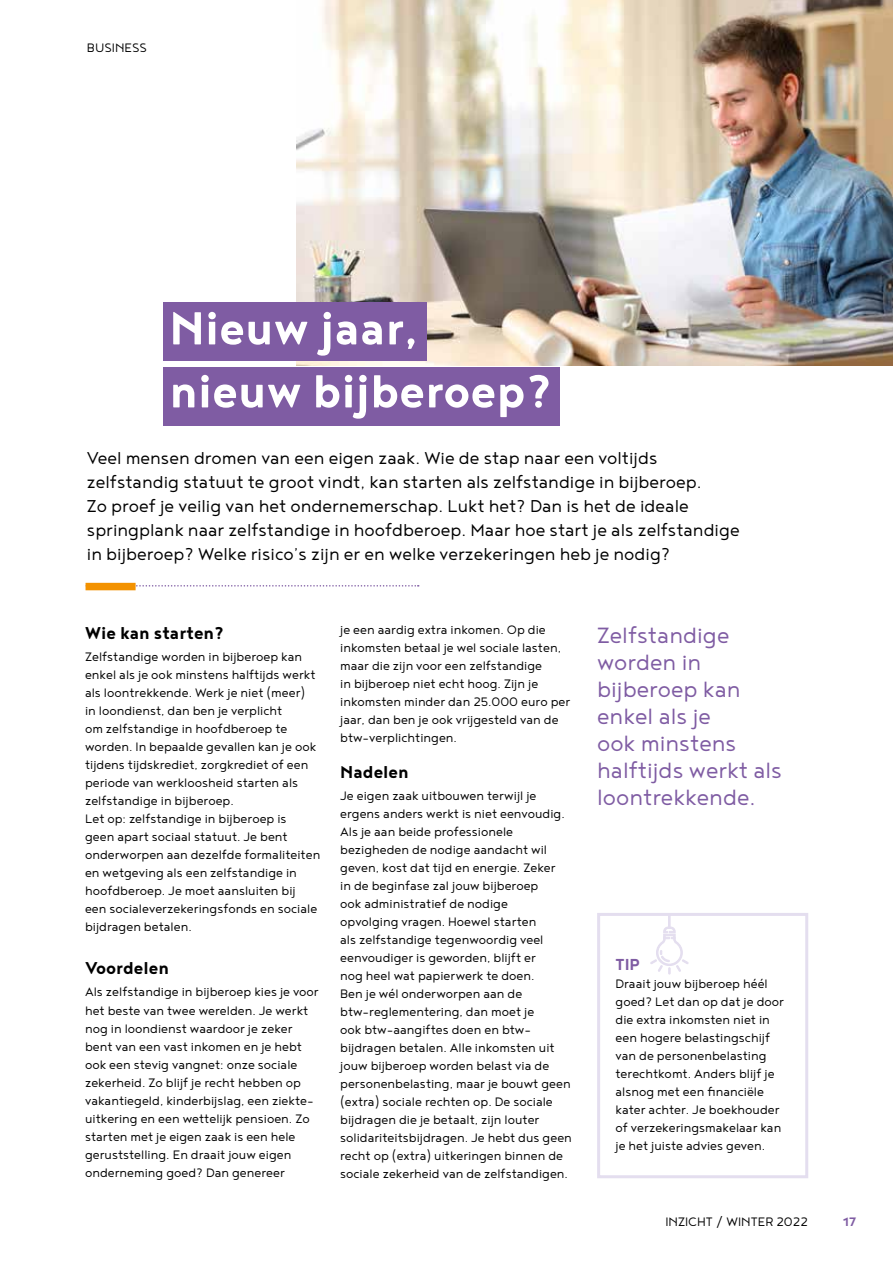
<style>
.page{position:relative;width:893px;height:1263px;background:#fff}
.page>*{position:absolute;margin:0;border:0;box-sizing:border-box;transform-origin:0 0}
.t1{font:700 56.7px/63px "Noyh";color:#fff}
.t2{font:300 27px/27px "Noyh";color:#7f5ca3}
.t3{font:300 21px/24px "Noyh";color:#000}
.t4{font:700 21px "Noyh";color:#000}
.t5{font:700 19.5px "Noyh";color:#7f5ca3}
.t6{font:300 15px/18px "Noyh";color:#000}
.t7{font:700 15px "Noyh";color:#7f5ca3}
</style>
<div class="page">
<svg style="left:136px;top:585px;width:283px;height:1px"></svg>
<div style="left:86px;top:583px;width:50px;height:7px;background:#f39200"></div>
<img style="left:296px;top:0;width:597px;height:366px">
<div style="left:597px;top:913px;width:211px;height:265px;border:3px solid #e4deef"></div>
<svg style="left:650px;top:915px;width:39px;height:59px"></svg>
<div style="left:164px;top:367px;width:396px;height:58px;background:#7f5ca3"></div>
<div style="left:164px;top:302px;width:263px;height:58px;background:#7f5ca3"></div>
<p class="t6" style="left:87px;top:38px;width:62px">BUSINESS</p>
<h1 class="t1" style="left:169px;top:295px;width:385px">Nieuw jaar, nieuw bijberoep?</h1>
<p class="t3" style="left:87px;top:445px;width:654px">Veel mensen dromen van een eigen zaak. Wie de stap naar een voltijds zelfstandig statuut te groot vindt, kan starten als zelfstandige in bijberoep.<br>Zo proef je veilig van het ondernemerschap. Lukt het? Dan is het de ideale springplank naar zelfstandige in hoofdberoep. Maar hoe start je als zelfstandige in bijberoep? Welke risico’s zijn er en welke verzekeringen heb je nodig?</p>
<h3 class="t4" style="left:85px;top:621px;width:141px">Wie kan starten?</h3>
<p class="t6" style="left:85px;top:647px;width:237px">Zelfstandige worden in bijberoep kan enkel als je ook minstens halftijds werkt als loontrekkende. Werk je niet (meer)<br>in loondienst, dan ben je verplicht<br>om zelfstandige in hoofdberoep te worden. In bepaalde gevallen kan je ook tijdens tijdskrediet, zorgkrediet of een periode van werkloosheid starten als zelfstandige in bijberoep.<br>Let op: zelfstandige in bijberoep is<br>geen apart sociaal statuut. Je bent onderworpen aan dezelfde formaliteiten en wetgeving als een zelfstandige in hoofdberoep. Je moet aansluiten bij een socialeverzekeringsfonds en sociale bijdragen betalen.</p>
<h3 class="t4" style="left:85px;top:956px;width:85px">Voordelen</h3>
<p class="t6" style="left:85px;top:983px;width:235px">Als zelfstandige in bijberoep kies je voor het beste van twee werelden. Je werkt nog in loondienst waardoor je zeker bent van een vast inkomen en je hebt ook een stevig vangnet: onze sociale zekerheid. Zo blijf je recht hebben op vakantiegeld, kinderbijslag, een ziekte&shy;uitkering en een wettelijk pensioen. Zo starten met je eigen zaak is een hele geruststelling. En draait jouw eigen onderneming goed? Dan genereer</p>
<p class="t6" style="left:340px;top:620px;width:231px">je een aardig extra inkomen. Op die inkomsten betaal je wel sociale lasten, maar die zijn voor een zelfstandige<br>in bijberoep niet echt hoog. Zijn je inkomsten minder dan 25.000 euro per jaar, dan ben je ook vrijgesteld van de btw-verplichtingen.</p>
<h3 class="t4" style="left:340px;top:760px;width:70px">Nadelen</h3>
<p class="t6" style="left:340px;top:786px;width:233px">Je eigen zaak uitbouwen terwijl je ergens anders werkt is niet eenvoudig.<br>Als je aan beide professionele bezigheden de nodige aandacht wil geven, kost dat tijd en energie. Zeker<br>in de beginfase zal jouw bijberoep<br>ook administratief de nodige<br>opvolging vragen. Hoewel starten<br>als zelfstandige tegenwoordig veel eenvoudiger is geworden, blijft er<br>nog heel wat papierwerk te doen.<br>Ben je wél onderworpen aan de btw-reglementering, dan moet je<br>ook btw-aangiftes doen en btw&shy;bijdragen betalen. Alle inkomsten uit jouw bijberoep worden belast via de personenbelasting, maar je bouwt geen (extra) sociale rechten op. De sociale bijdragen die je betaalt, zijn louter solidariteitsbijdragen. Je hebt dus geen recht op (extra) uitkeringen binnen de sociale zekerheid van de zelfstandigen.</p>
<h2 class="t2" style="left:597px;top:621px;width:186px">Zelfstandige worden in bijberoep kan enkel als je<br>ook minstens halftijds werkt als loontrekkende.</h2>
<h3 class="t5" style="left:615px;top:953px;width:26px">TIP</h3>
<p class="t6" style="left:615px;top:975px;width:170px">Draait jouw bijberoep héél goed? Let dan op dat je door die extra inkomsten niet in een hogere belastingschijf van de personenbelasting terechtkomt. Anders blijf je alsnog met een financiële kater achter. Je boekhouder of verzekeringsmakelaar kan je het juiste advies geven.</p>
<p class="t6" style="left:665px;top:1212px;width:144px">INZICHT / WINTER 2022</p>
<p class="t7" style="left:843px;top:1213px;width:15px">17</p>
</div>
